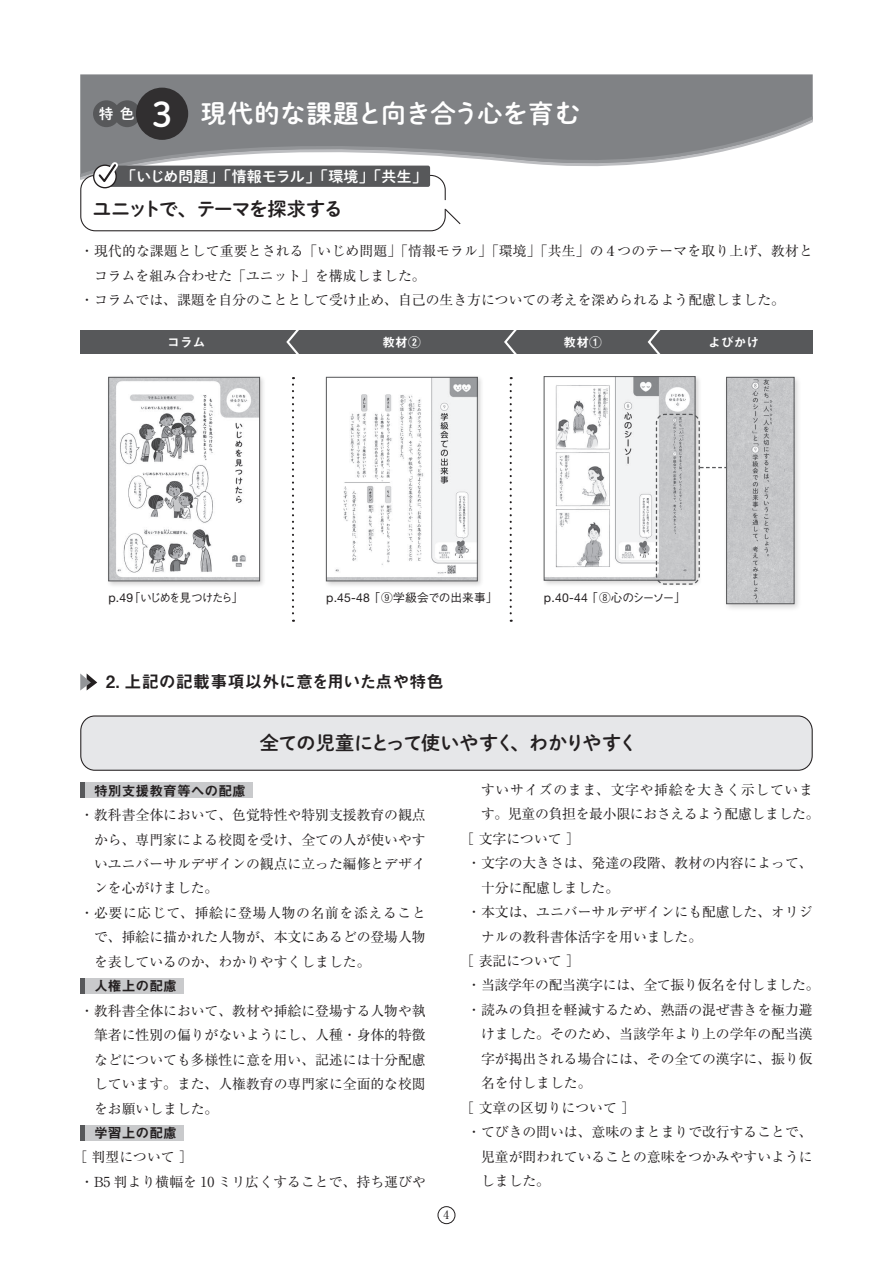
<style>
.page{position:relative;width:893px;height:1263px;background:#fff}
.page>*{position:absolute;margin:0;border:0;box-sizing:border-box;transform-origin:0 0}
.t1{font:25.5px "P Shuei M Go Std N B";letter-spacing:.005em;color:#fff}
.t2{font:19.2px "P Shuei M Go Std N B";letter-spacing:-.04em;color:#231f20}
.t3{font:19.2px "P Shuei M Go Std N B";letter-spacing:-.08em;color:#231f20}
.t4{font:16.95px "Midashi Go Pr 6 MB31";letter-spacing:-.01em;color:#231f20}
.t5{font:14.85px "P Shuei M Go Std N B";letter-spacing:.01em;color:#fff}
.t6{font:14.25px "P Shuei M Go Std N B";color:#fff}
.t7{font:13.8px/24.5px "Ryumin Pr 6";color:#231f20;text-align:justify}
.t8{font:13.8px "Ryumin Pr 6";letter-spacing:-.02em;color:#231f20}
.t9{font:13.8px "Ryumin Pr 6";letter-spacing:.05em;color:#231f20}
.t10{font:13.8px "Midashi Go Pro MB31";color:#231f20}
.t11{font:12.75px "Midashi Go Pro MB31";color:#fff}
.t12{font:500 11.7px "Gothic BBB Pr 6";letter-spacing:.015em;color:#231f20}
.t13{font:500 11.7px "Gothic BBB Pr 6";letter-spacing:-.125em;color:#231f20}
.t14{font:500 11.7px "Gothic BBB Pr 6";letter-spacing:-.14em;color:#231f20}
.t15{font:11.55px "Ryumin Pr 6";color:#231f20}
.s1{font-size:33.6px}
.s2{font-family:"Helvetica Neue LT Std";font-weight:400;font-size:12.3px}
.s3{font-family:"Helvetica Neue LT Std";font-weight:400;font-size:12.15px}
</style>
<div class="page">
<div style="left:80px;top:74px;width:733px;height:42px;background:#808285"></div>
<svg style="left:80px;top:116px;width:733px;height:62px;fill:#808285"></svg>
<div style="left:93px;top:100px;width:27px;height:27px;background:#57585a;border-radius:50%"></div>
<div style="left:114px;top:100px;width:27px;height:27px;background:#57585a;border-radius:50%"></div>
<div style="left:136px;top:88px;width:52px;height:52px;background:#312f30;border-radius:50%"></div>
<div style="left:81px;top:175px;width:364px;height:56px;background:#fff;border-radius:14px"></div>
<div style="left:80px;top:175px;width:366px;height:56px;border:1px solid #231f20;border-radius:14px"></div>
<svg style="left:444px;top:208px;width:17px;height:17px"></svg>
<div style="left:105px;top:166px;width:325px;height:21px;background:#57585a;border-radius:2px"></div>
<svg style="left:91px;top:156px;width:33px;height:33px"></svg>
<div style="left:542px;top:374px;width:160px;height:213px;background:#231f20;opacity:.2"></div>
<img style="left:546px;top:378px;width:147px;height:200px">
<div style="left:544px;top:376px;width:151px;height:204px;border:1px solid #57585a"></div>
<div style="left:324px;top:374px;width:160px;height:214px;background:#231f20;opacity:.2"></div>
<img style="left:328px;top:379px;width:148px;height:200px">
<div style="left:326px;top:377px;width:152px;height:204px;border:1px solid #57585a"></div>
<div style="left:106px;top:374px;width:161px;height:214px;background:#231f20;opacity:.2"></div>
<img style="left:110px;top:379px;width:148px;height:200px">
<div style="left:108px;top:377px;width:152px;height:204px;border:1px solid #57585a"></div>
<svg style="left:292px;top:377px;width:2px;height:245px"></svg>
<svg style="left:510px;top:377px;width:2px;height:245px"></svg>
<div style="left:80px;top:330px;width:213px;height:24px;background:#57585a"></div>
<div style="left:293px;top:330px;width:218px;height:24px;background:#57585a"></div>
<div style="left:511px;top:330px;width:144px;height:24px;background:#57585a"></div>
<div style="left:655px;top:330px;width:158px;height:24px;background:#57585a"></div>
<svg style="left:286px;top:330px;width:13px;height:24px"></svg>
<svg style="left:504px;top:330px;width:13px;height:24px"></svg>
<svg style="left:647px;top:330px;width:14px;height:24px"></svg>
<svg style="left:655px;top:413px;width:67px;height:172px"></svg>
<div style="left:723px;top:374px;width:79px;height:238px;background:#231f20;opacity:.2"></div>
<img style="left:728px;top:379px;width:64px;height:223px">
<div style="left:726px;top:377px;width:68px;height:227px;border:1px solid #57585a"></div>
<svg style="left:80px;top:673px;width:17px;height:17px"></svg>
<div style="left:80px;top:783px;width:173px;height:15px;background:#c9cacc"></div>
<div style="left:80px;top:783px;width:5px;height:15px;background:#57585a"></div>
<div style="left:80px;top:978px;width:104px;height:16px;background:#c9cacc"></div>
<div style="left:80px;top:978px;width:5px;height:16px;background:#57585a"></div>
<div style="left:80px;top:1125px;width:104px;height:15px;background:#c9cacc"></div>
<div style="left:80px;top:1125px;width:5px;height:15px;background:#57585a"></div>
<div style="left:81px;top:716px;width:731px;height:54px;background:#e6e7e9;border-radius:14px"></div>
<div style="left:80px;top:715px;width:733px;height:56px;border:1px solid #231f20;border-radius:14px"></div>
<div style="left:438px;top:1206px;width:17px;height:18px;border:1px solid #231f20;border-radius:50%"></div>
<p class="t6" style="left:99px;top:103px;width:37px">特色</p>
<h1 class="t1" style="left:152px;top:95px;width:430px"><span class="s1">3</span> 現代的な課題と向き合う心を育む</h1>
<p class="t5" style="left:121px;top:165px;width:307px">「いじめ問題」「情報モラル」「環境」「共生」</p>
<h2 class="t3" style="left:93px;top:194px;width:252px">ユニットで、テーマを探求する</h2>
<p class="t7" style="left:80px;top:238px;width:734px">・現代的な課題として重要とされる「いじめ問題」「情報モラル」「環境」「共生」の４つのテーマを取り上げ、教材と</p>
<p class="t7" style="left:94px;top:263px;width:333px">コラムを組み合わせた「ユニット」を構成しました。</p>
<p class="t7" style="left:80px;top:287px;width:706px">・コラムでは、課題を自分のこととして受け止め、自己の生き方についての考えを深められるよう配慮しました。</p>
<p class="t11" style="left:167px;top:332px;width:40px">コラム</p>
<p class="t11" style="left:382px;top:332px;width:40px">教材②</p>
<p class="t11" style="left:564px;top:332px;width:40px">教材①</p>
<p class="t11" style="left:708px;top:332px;width:53px">よびかけ</p>
<p class="t14" style="left:108px;top:588px;width:137px"><span class="s2">p.</span><span class="s3">49</span>「いじめを見つけたら」</p>
<p class="t12" style="left:326px;top:588px;width:173px"><span class="s2">p.</span><span class="s3">45</span><span class="s2">-</span><span class="s3">48</span>「⑨学級会での出来事」</p>
<p class="t13" style="left:544px;top:588px;width:143px"><span class="s2">p.</span><span class="s3">40</span><span class="s2">-</span><span class="s3">44</span>「⑧心のシーソー」</p>
<p class="t4" style="left:106px;top:668px;width:339px">2. 上記の記載事項以外に意を用いた点や特色</p>
<h2 class="t2" style="left:260px;top:729px;width:380px">全ての児童にとって使いやすく、わかりやすく</h2>
<p class="t10" style="left:94px;top:779px;width:154px">特別支援教育等への配慮</p>
<p class="t7" style="left:80px;top:802px;width:347px">・教科書全体において、色覚特性や特別支援教育の観点</p>
<p class="t7" style="left:94px;top:826px;width:333px">から、専門家による校閲を受け、全ての人が使いやす</p>
<p class="t7" style="left:94px;top:851px;width:333px">いユニバーサルデザインの観点に立った編修とデザイ</p>
<p class="t7" style="left:94px;top:875px;width:126px">ンを心がけました。</p>
<p class="t9" style="left:80px;top:902px;width:347px">・必要に応じて、挿絵に登場人物の名前を添えること</p>
<p class="t7" style="left:94px;top:924px;width:333px">で、挿絵に描かれた人物が、本文にあるどの登場人物</p>
<p class="t7" style="left:94px;top:949px;width:278px">を表しているのか、わかりやすくしました。</p>
<p class="t7" style="left:94px;top:997px;width:333px;text-indent:-14px">・教科書全体において、教材や挿絵に登場する人物や執筆者に性別の偏りがないようにし、人種・身体的特徴などについても多様性に意を用い、記述には十分配慮しています。また、人権教育の専門家に全面的な校閲をお願いしました。</p>
<p class="t7" style="left:80px;top:1144px;width:347px;text-indent:-7px">［ 判型について ］<br>・B5 判より横幅を 10 ミリ広くすることで、持ち運びや</p>
<p class="t10" style="left:94px;top:975px;width:84px">人権上の配慮</p>
<p class="t10" style="left:94px;top:1122px;width:84px">学習上の配慮</p>
<p class="t15" style="left:443px;top:1206px;width:7px">4</p>
<p class="t9" style="left:481px;top:779px;width:333px">すいサイズのまま、文字や挿絵を大きく示していま</p>
<p class="t8" style="left:481px;top:803px;width:340px">す。児童の負担を最小限におさえるよう配慮しました。</p>
<p class="t7" style="left:460px;top:826px;width:121px">［ 文字について ］</p>
<p class="t7" style="left:467px;top:850px;width:347px">・文字の大きさは、発達の段階、教材の内容によって、</p>
<p class="t7" style="left:481px;top:874px;width:140px">十分に配慮しました。</p>
<p class="t7" style="left:467px;top:899px;width:347px">・本文は、ユニバーサルデザインにも配慮した、オリジ</p>
<p class="t7" style="left:481px;top:923px;width:223px">ナルの教科書体活字を用いました。</p>
<p class="t7" style="left:460px;top:948px;width:121px">［ 表記について ］</p>
<p class="t8" style="left:467px;top:974px;width:354px">・当該学年の配当漢字には、全て振り仮名を付しました。</p>
<p class="t7" style="left:467px;top:997px;width:347px">・読みの負担を軽減するため、熟語の混ぜ書きを極力避</p>
<p class="t7" style="left:481px;top:1021px;width:333px">けました。そのため、当該学年より上の学年の配当漢</p>
<p class="t7" style="left:481px;top:1046px;width:333px">字が掲出される場合には、その全ての漢字に、振り仮</p>
<p class="t7" style="left:481px;top:1070px;width:112px">名を付しました。</p>
<p class="t7" style="left:460px;top:1094px;width:177px">［ 文章の区切りについて ］</p>
<p class="t7" style="left:467px;top:1119px;width:347px">・てびきの問いは、意味のまとまりで改行することで、</p>
<p class="t7" style="left:481px;top:1143px;width:333px">児童が問われていることの意味をつかみやすいように</p>
<p class="t7" style="left:481px;top:1168px;width:71px">しました。</p>
</div>
